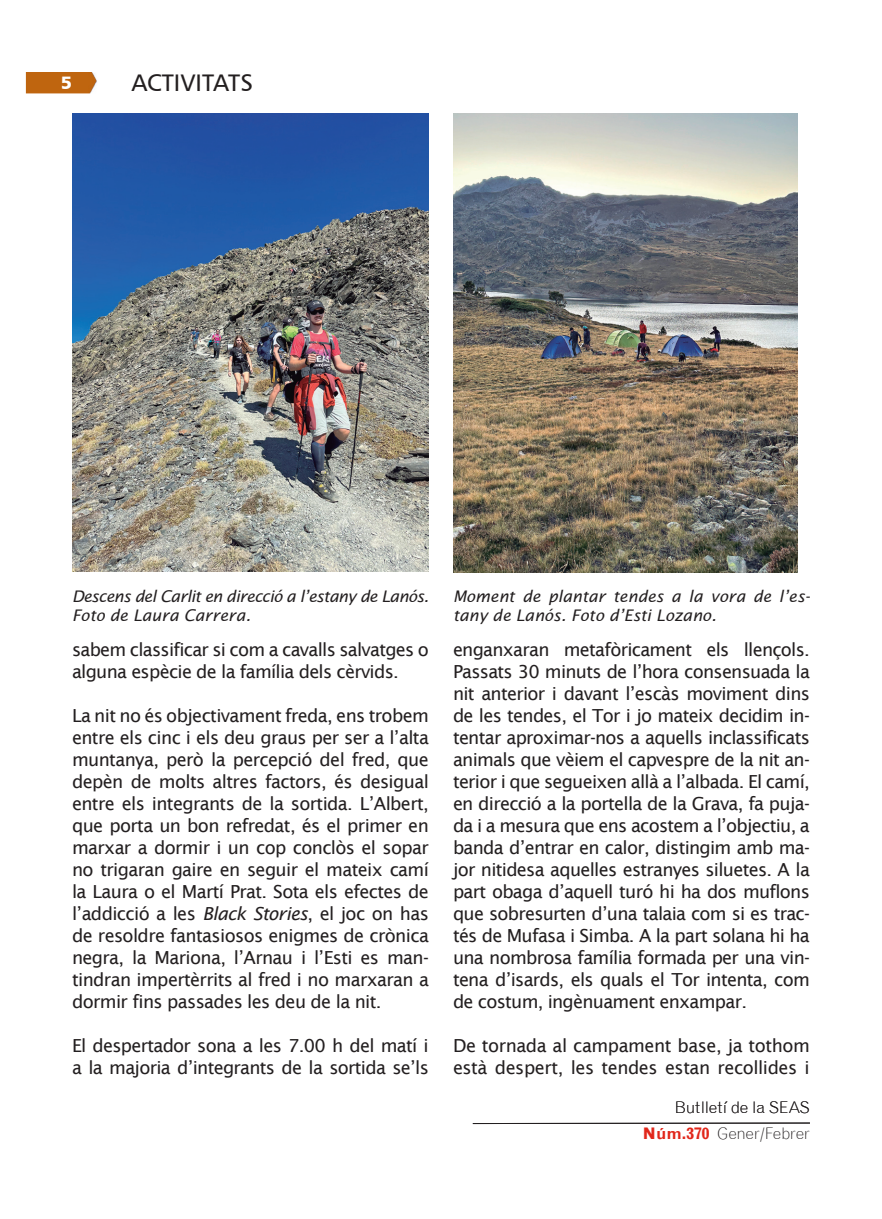
<style>
.page{position:relative;width:882px;height:1219px;background:#fff}
.page>*{position:absolute;margin:0;border:0;box-sizing:border-box;transform-origin:0 0}
.t1{font:24px "Humanist 777 BT Roman B";color:#231f20}
.t2{font:18px/22px "Lucida Sans";letter-spacing:-.04em;color:#231f20}
.t3{font:18px "Humanist 777 BT Black B";color:#fff}
.t4{font:16px/19.2px "Lucida Sans Ita";color:#231f20}
.t5{font:16px/19.2px "Lucida Sans Ita";letter-spacing:-.035em;color:#231f20}
.t6{font:300 16px "Grotesque";letter-spacing:-.015em;color:#231f20}
.s1{font-style:italic}
.s2{font-weight:700;color:#e1271b}
</style>
<div class="page">
<img style="left:26px;top:72px;width:71px;height:22px">
<hr style="left:473px;top:1122px;width:337px;height:2px;background:#231f20">
<img style="left:72px;top:114px;width:357px;height:457px">
<img style="left:453px;top:113px;width:344px;height:459px">
<p class="t3" style="left:61px;top:71px;width:13px">5</p>
<h1 class="t1" style="left:131px;top:68px;width:123px">ACTIVITATS</h1>
<p class="t5" style="left:72px;top:586px;width:358px">Descens del Carlit en direcció a l’estany de Lanós.<br>Foto de Laura Carrera.</p>
<p class="t4" style="left:453px;top:586px;width:359px">Moment de plantar tendes a la vora de l’es&shy;tany de Lanós. Foto d’Esti Lozano.</p>
<p class="t2" style="left:72px;top:638px;width:358px">sabem classificar si com a cavalls salvatges o alguna espècie de la família dels cèrvids.</p>
<p class="t2" style="left:72px;top:704px;width:358px;text-align:justify">La nit no és objectivament freda, ens trobem entre els cinc i els deu graus per ser a l’alta muntanya, però la percepció del fred, que depèn de molts altres factors, és desigual entre els integrants de la sortida. L’Albert, que porta un bon refredat, és el primer en marxar a dormir i un cop conclòs el sopar no trigaran gaire en seguir el mateix camí la Laura o el Martí Prat. Sota els efectes de l’addicció a les <span class="s1">Black Stories</span>, el joc on has de resoldre fantasiosos enigmes de crònica negra, la Mariona, l’Arnau i l’Esti es man&shy;tindran impertèrrits al fred i no marxaran a dormir fins passades les deu de la nit.</p>
<p class="t2" style="left:72px;top:1034px;width:358px">El despertador sona a les 7.00 h del matí i a la majoria d’integrants de la sortida se’ls</p>
<p class="t2" style="left:453px;top:638px;width:358px;text-align:justify">enganxaran metafòricament els llençols.<br>Passats 30 minuts de l’hora consensuada la nit anterior i davant l’escàs moviment dins de les tendes, el Tor i jo mateix decidim in&shy;tentar aproximar-nos a aquells inclassificats animals que vèiem el capvespre de la nit an&shy;terior i que segueixen allà a l’albada. El camí, en direcció a la portella de la Grava, fa puja&shy;da i a mesura que ens acostem a l’objectiu, a banda d’entrar en calor, distingim amb ma&shy;jor nitidesa aquelles estranyes siluetes. A la part obaga d’aquell turó hi ha dos muflons que sobresurten d’una talaia com si es trac&shy;tés de Mufasa i Simba. A la part solana hi ha una nombrosa família formada per una vin&shy;tena d’isards, els quals el Tor intenta, com de costum, ingènuament enxampar.</p>
<p class="t2" style="left:453px;top:1034px;width:358px">De tornada al campament base, ja tothom està despert, les tendes estan recollides i</p>
<p class="t6" style="left:674px;top:1098px;width:137px">Butlletí de la SEAS</p>
<p class="t6" style="left:642px;top:1124px;width:169px"><span class="s2">Núm.370</span> Gener/Febrer</p>
</div>
